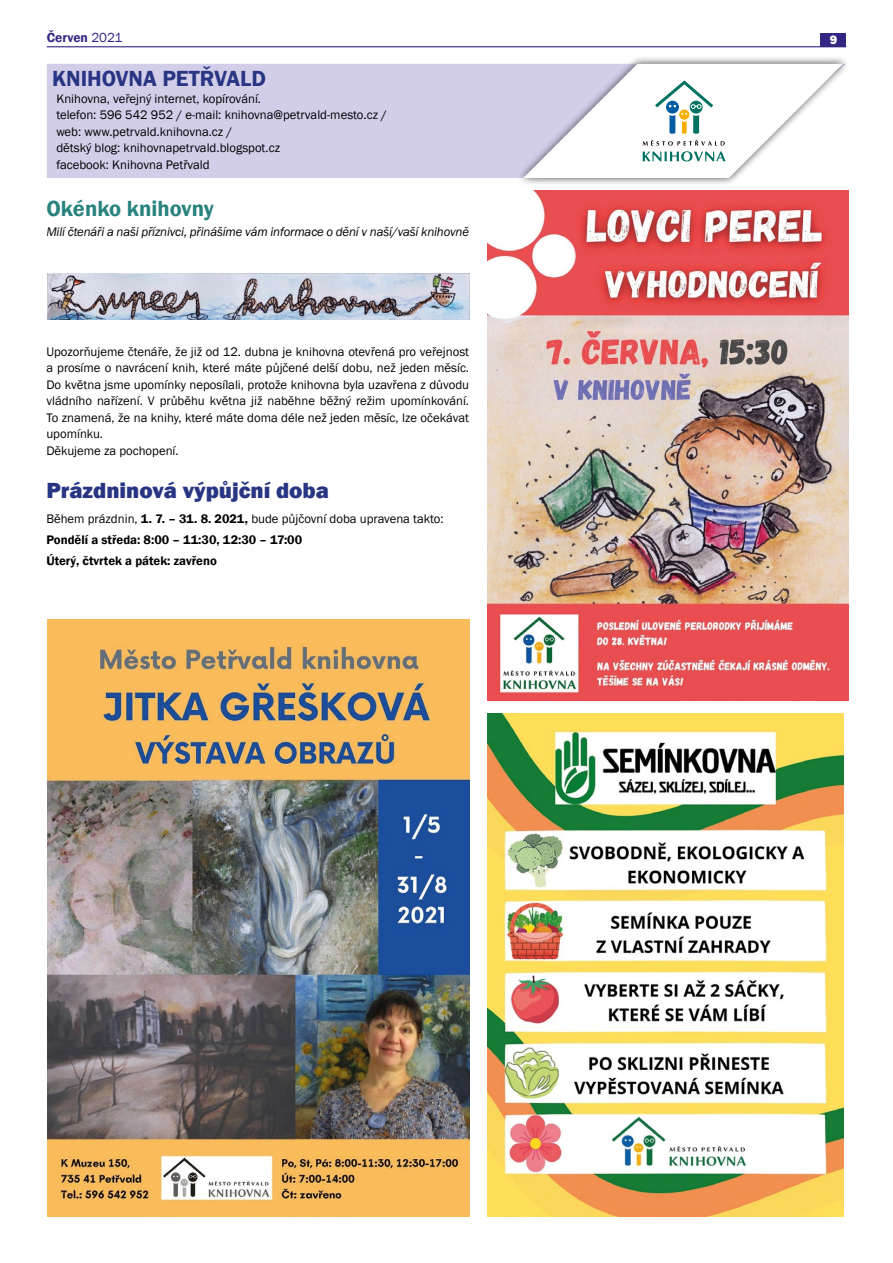
<style>
.page{position:relative;width:893px;height:1263px;background:#fff}
.page>*{position:absolute;margin:0;border:0;box-sizing:border-box;transform-origin:0 0}
.t1{font:800 22.5px "Franklin Gothic";color:#283583}
.t2{font:600 22.5px "Franklin Gothic";color:#283583}
.t3{font:600 22.5px "Franklin Gothic";color:#28827d}
.t4{font:600 13.5px "Franklin Gothic";color:#312783}
.t5{font:12.75px/16.5px "Franklin Gothic";color:#000}
.t6{font:600 12.75px/20.7px "Franklin Gothic";color:#000}
.t7{font:italic 12.75px "Franklin Gothic";letter-spacing:-.01em;color:#000}
.t8{font:800 12.75px "Franklin Gothic";color:#fff}
.s1{font-weight:400}
</style>
<div class="page">
<hr style="left:47px;top:46px;width:799px;height:1px;background:#312783">
<div style="left:821px;top:33px;width:25px;height:14px;background:#312783"></div>
<div style="left:47px;top:64px;width:469px;height:114px;background:#d2cde8"></div>
<div style="left:516px;top:56px;width:334px;height:130px;background:#000;opacity:.69"></div>
<svg style="left:523px;top:64px;width:320px;height:114px"></svg>
<img style="left:47px;top:273px;width:422px;height:46px">
<img style="left:47px;top:620px;width:422px;height:596px">
<img style="left:488px;top:190px;width:360px;height:511px">
<img style="left:488px;top:713px;width:356px;height:503px">
<p class="t4" style="left:47px;top:29px;width:77px">Červen <span class="s1">2021</span></p>
<p class="t8" style="left:830px;top:32px;width:9px">9</p>
<h1 class="t2" style="left:52px;top:65px;width:215px">KNIHOVNA PETŘVALD</h1>
<p class="t5" style="left:56px;top:90px;width:332px">Knihovna, veřejný internet, kopírování.<br>telefon: 596 542 952 / e-mail: knihovna@petrvald-mesto.cz / web: www.petrvald.knihovna.cz /<br>dětský blog: knihovnapetrvald.blogspot.cz<br>facebook: Knihovna Petřvald</p>
<h1 class="t3" style="left:46px;top:194px;width:169px">Okénko knihovny</h1>
<p class="t7" style="left:46px;top:224px;width:424px">Milí čtenáři a naši příznivci, přinášíme vám informace o dění v naší/vaší knihovně</p>
<p class="t5" style="left:46px;top:343px;width:424px">Upozorňujeme čtenáře, že již od 12. dubna je knihovna otevřená pro veřejnost a prosíme o navrácení knih, které máte půjčené delší dobu, než jeden měsíc.<br>Do května jsme upomínky neposílali, protože knihovna byla uzavřena z důvodu vládního nařízení. V průběhu května již naběhne běžný režim upomínkování.<br>To znamená, že na knihy, které máte doma déle než jeden měsíc, lze očekávat upomínku.<br>Děkujeme za pochopení.</p>
<h1 class="t1" style="left:46px;top:476px;width:284px">Prázdninová výpůjční doba</h1>
<p class="t6" style="left:46px;top:509px;width:399px"><span class="s1">Během prázdnin,</span> 1. 7. – 31. 8. 2021, <span class="s1">bude půjčovní doba upravena takto:<br></span>Pondělí a středa: 8:00 – 11:30, 12:30 – 17:00<br>Úterý, čtvrtek a pátek: zavřeno</p>
</div>
